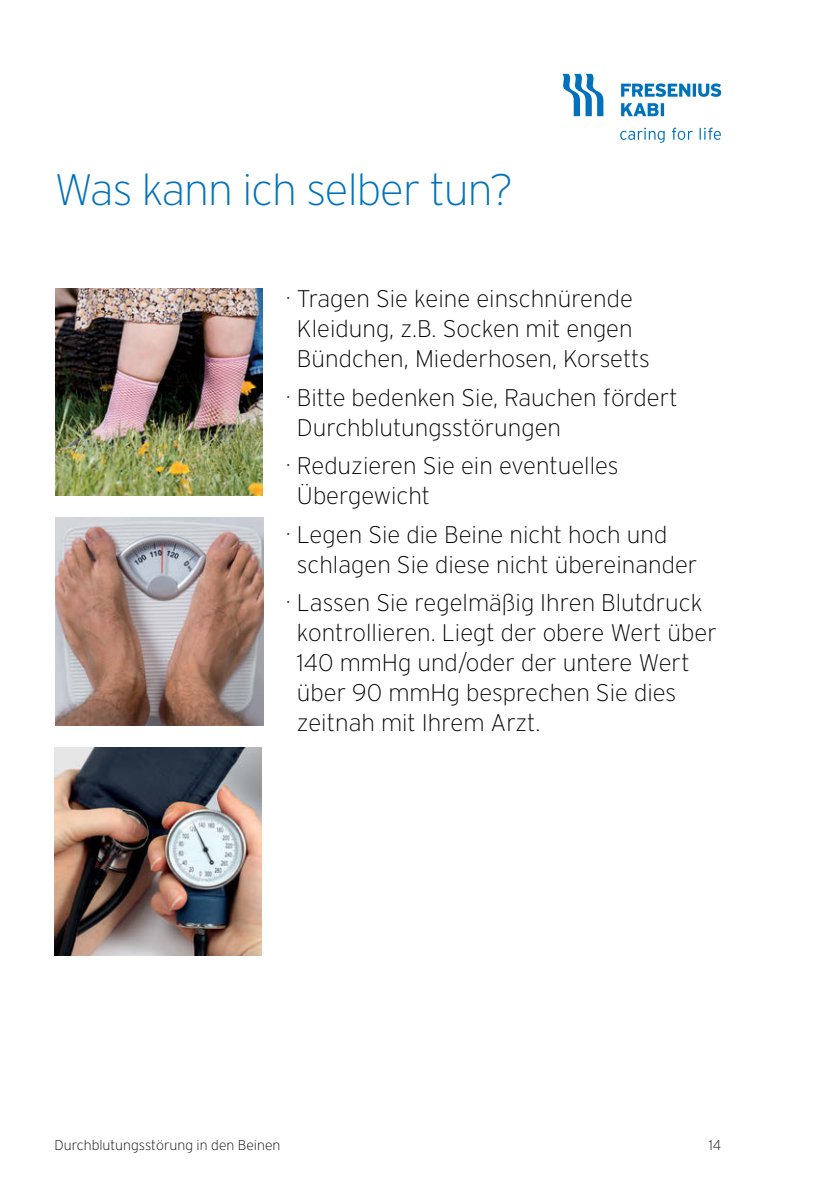
<style>
.page{position:relative;width:840px;height:1191px;background:#fff}
.page>*{position:absolute;margin:0;border:0;box-sizing:border-box;transform-origin:0 0}
.t1{font:200 44px "Interstate";letter-spacing:-.02em;color:#0072bb}
.t2{font:200 24px/30px "Interstate";color:#000}
.t3{font:200 14px "Interstate";color:#000}
</style>
<div class="page">
<svg style="left:562px;top:74px;width:41px;height:42px"></svg>
<svg style="left:621px;top:103px;width:42px;height:13px"></svg>
<svg style="left:621px;top:83px;width:99px;height:14px"></svg>
<svg style="left:620px;top:128px;width:100px;height:15px"></svg>
<img style="left:56px;top:288px;width:206px;height:207px">
<img style="left:56px;top:518px;width:207px;height:207px">
<img style="left:54px;top:748px;width:208px;height:207px">
<h1 class="t1" style="left:54px;top:166px;width:460px">Was kann ich selber tun?</h1>
<p class="t2" style="left:297px;top:284px;width:354px;text-indent:-11px">· Tragen Sie keine einschnürende<br>Kleidung, z.B. Socken mit engen<br>Bündchen, Miederhosen, Korsetts</p>
<p class="t2" style="left:297px;top:382px;width:382px;text-indent:-11px">· Bitte bedenken Sie, Rauchen fördert<br>Durchblutungsstörungen</p>
<p class="t2" style="left:297px;top:451px;width:323px;text-indent:-11px">· Reduzieren Sie ein eventuelles<br>Übergewicht</p>
<p class="t2" style="left:297px;top:519px;width:402px;text-indent:-11px">· Legen Sie die Beine nicht hoch und schlagen Sie diese nicht übereinander</p>
<p class="t2" style="left:297px;top:588px;width:421px;text-indent:-11px">· Lassen Sie regelmäßig Ihren Blutdruck kontrollieren. Liegt der obere Wert über 140 mmHg und/oder der untere Wert über 90 mmHg besprechen Sie dies zeitnah mit Ihrem Arzt.</p>
<p class="t3" style="left:54px;top:1137px;width:227px">Durchblutungsstörung in den Beinen</p>
<p class="t3" style="left:708px;top:1137px;width:14px">14</p>
</div>
